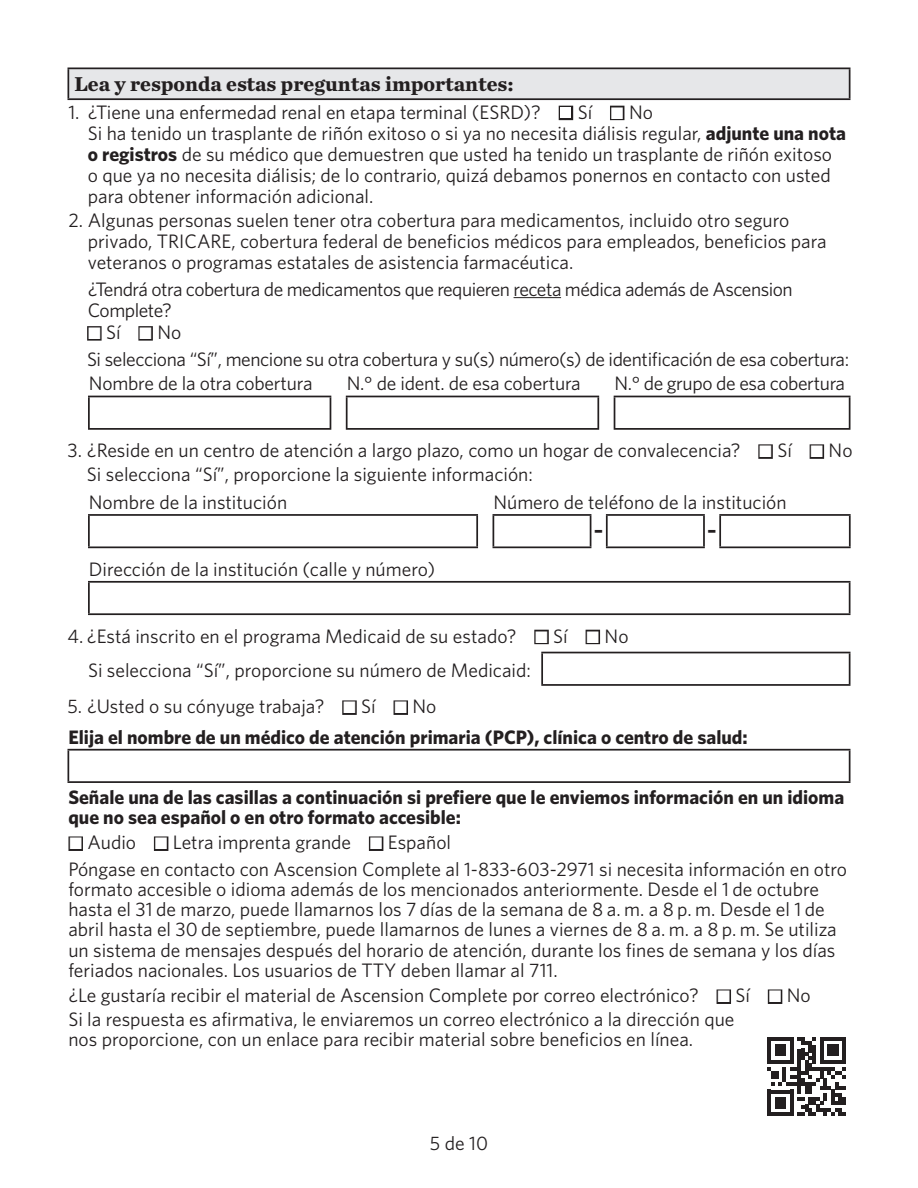
<style>
.page{position:relative;width:918px;height:1188px;background:#fff}
.page>*{position:absolute;margin:0;border:0;box-sizing:border-box;transform-origin:0 0}
.t1{font:700 21px "Chronicle Text G1";color:#231f20}
.t2{font:19.5px/21px "Whitney";color:#231f20}
.t3{font:700 19.5px/19.5px "Whitney";color:#231f20}
.t4{font:19.5px/24.3px "Whitney";letter-spacing:-.02em;color:#231f20}
.t5{font:19.5px/21px "Whitney";letter-spacing:-.025em;color:#231f20}
.s1{font-family:"Centene Sans";color:#fff}
.s2{font-weight:700}
</style>
<div class="page">
<hr style="left:88px;top:396px;width:243px;height:1px;background:#231f20">
<hr style="left:88px;top:397px;width:2px;height:31px;background:#231f20">
<hr style="left:330px;top:397px;width:1px;height:31px;background:#231f20">
<hr style="left:88px;top:428px;width:243px;height:2px;background:#231f20">
<hr style="left:346px;top:396px;width:253px;height:1px;background:#231f20">
<hr style="left:346px;top:397px;width:2px;height:31px;background:#231f20">
<hr style="left:597px;top:397px;width:2px;height:31px;background:#231f20">
<hr style="left:346px;top:428px;width:253px;height:2px;background:#231f20">
<hr style="left:614px;top:396px;width:237px;height:1px;background:#231f20">
<hr style="left:614px;top:397px;width:1px;height:31px;background:#231f20">
<hr style="left:849px;top:397px;width:1px;height:31px;background:#231f20">
<hr style="left:614px;top:428px;width:237px;height:2px;background:#231f20">
<hr style="left:88px;top:514px;width:390px;height:2px;background:#231f20">
<hr style="left:88px;top:516px;width:2px;height:30px;background:#231f20">
<hr style="left:476px;top:516px;width:2px;height:30px;background:#231f20">
<hr style="left:88px;top:546px;width:390px;height:2px;background:#231f20">
<hr style="left:493px;top:514px;width:98px;height:2px;background:#231f20">
<hr style="left:493px;top:516px;width:1px;height:30px;background:#231f20">
<div style="left:559px;top:106px;width:14px;height:14px;border:3px solid #231f20"></div>
<hr style="left:590px;top:516px;width:1px;height:30px;background:#231f20">
<hr style="left:606px;top:514px;width:99px;height:2px;background:#231f20">
<hr style="left:606px;top:516px;width:2px;height:30px;background:#231f20">
<hr style="left:703px;top:516px;width:2px;height:30px;background:#231f20">
<hr style="left:606px;top:546px;width:99px;height:2px;background:#231f20">
<hr style="left:719px;top:516px;width:2px;height:30px;background:#231f20">
<hr style="left:493px;top:546px;width:98px;height:2px;background:#231f20">
<hr style="left:719px;top:514px;width:132px;height:2px;background:#231f20">
<hr style="left:849px;top:516px;width:2px;height:30px;background:#231f20">
<hr style="left:719px;top:546px;width:132px;height:2px;background:#231f20">
<hr style="left:88px;top:581px;width:763px;height:2px;background:#231f20">
<hr style="left:88px;top:583px;width:2px;height:30px;background:#231f20">
<hr style="left:849px;top:583px;width:1px;height:30px;background:#231f20">
<hr style="left:88px;top:613px;width:763px;height:2px;background:#231f20">
<div style="left:68px;top:68px;width:782px;height:31px;background:#e6e7e9"></div>
<hr style="left:68px;top:68px;width:782px;height:1px;background:#231f20">
<svg style="left:68px;top:69px;width:1px;height:29px"></svg>
<svg style="left:849px;top:69px;width:1px;height:29px"></svg>
<hr style="left:68px;top:98px;width:782px;height:2px;background:#231f20">
<hr style="left:514px;top:297px;width:47px;height:1px;background:#231f20">
<div style="left:610px;top:106px;width:14px;height:14px;border:3px solid #231f20"></div>
<div style="left:87px;top:326px;width:15px;height:15px;border:3px solid #231f20"></div>
<div style="left:138px;top:326px;width:15px;height:15px;border:3px solid #231f20"></div>
<div style="left:758px;top:444px;width:15px;height:15px;border:3px solid #231f20"></div>
<div style="left:810px;top:444px;width:14px;height:15px;border:3px solid #231f20"></div>
<div style="left:534px;top:630px;width:15px;height:14px;border:3px solid #231f20"></div>
<div style="left:586px;top:630px;width:14px;height:14px;border:3px solid #231f20"></div>
<hr style="left:541px;top:652px;width:309px;height:1px;background:#231f20">
<hr style="left:849px;top:653px;width:1px;height:31px;background:#231f20">
<hr style="left:541px;top:684px;width:309px;height:2px;background:#231f20">
<hr style="left:541px;top:653px;width:2px;height:31px;background:#231f20">
<div style="left:342px;top:700px;width:15px;height:15px;border:3px solid #231f20"></div>
<div style="left:394px;top:700px;width:14px;height:15px;border:3px solid #231f20"></div>
<hr style="left:68px;top:749px;width:782px;height:2px;background:#231f20">
<hr style="left:68px;top:751px;width:1px;height:30px;background:#231f20">
<hr style="left:849px;top:751px;width:1px;height:30px;background:#231f20">
<hr style="left:68px;top:781px;width:782px;height:2px;background:#231f20">
<div style="left:68px;top:836px;width:15px;height:15px;border:3px solid #231f20"></div>
<div style="left:154px;top:836px;width:14px;height:15px;border:3px solid #231f20"></div>
<div style="left:369px;top:836px;width:14px;height:15px;border:3px solid #231f20"></div>
<div style="left:717px;top:989px;width:14px;height:15px;border:3px solid #231f20"></div>
<div style="left:768px;top:989px;width:14px;height:15px;border:3px solid #231f20"></div>
<svg style="left:767px;top:1037px;width:79px;height:79px"></svg>
<svg style="left:560px;top:107px;width:11px;height:11px"></svg>
<h2 class="t1" style="left:74px;top:67px;width:441px">Lea y responda estas preguntas importantes:</h2>
<p class="t2" style="left:68px;top:101px;width:474px">1. ¿Tiene una enfermedad renal en etapa terminal (ESRD)?</p>
<p class="t2" style="left:578px;top:101px;width:77px">Sí <span class="s1">■</span> No</p>
<p class="t2" style="left:88px;top:122px;width:760px">Si ha tenido un trasplante de riñón exitoso o si ya no necesita diálisis regular, <span class="s2">adjunte una nota o registros</span> de su médico que demuestren que usted ha tenido un trasplante de riñón exitoso o que ya no necesita diálisis; de lo contrario, quizá debamos ponernos en contacto con usted para obtener información adicional.</p>
<p class="t2" style="left:88px;top:209px;width:740px;text-indent:-19px">2. Algunas personas suelen tener otra cobertura para medicamentos, incluido otro seguro privado, TRICARE, cobertura federal de beneficios médicos para empleados, beneficios para veteranos o programas estatales de asistencia farmacéutica.</p>
<p class="t5" style="left:88px;top:278px;width:706px">¿Tendrá otra cobertura de medicamentos que requieren receta médica además de Ascension<br>Complete?</p>
<p class="t2" style="left:87px;top:321px;width:96px"><span class="s1">■</span> Sí <span class="s1">■</span>No</p>
<p class="t4" style="left:87px;top:347px;width:764px">Si selecciona “Sí”, mencione su otra cobertura y su(s) número(s) de identificación de esa cobertura:<br>Nombre de la otra cobertura</p>
<p class="t2" style="left:347px;top:373px;width:236px">N.° de ident. de esa cobertura</p>
<p class="t4" style="left:615px;top:371px;width:232px">N.° de grupo de esa cobertura</p>
<p class="t2" style="left:67px;top:440px;width:726px">3. ¿Reside en un centro de atención a largo plazo, como un hogar de convalecencia? <span class="s1">■</span> Sí</p>
<p class="t2" style="left:810px;top:440px;width:45px"><span class="s1">■</span>No</p>
<p class="t2" style="left:87px;top:464px;width:447px">Si selecciona “Sí”, proporcione la siguiente información:</p>
<p class="t2" style="left:89px;top:491px;width:200px">Nombre de la institución</p>
<p class="t2" style="left:493px;top:491px;width:295px">Número de teléfono de la institución</p>
<p class="t2" style="left:89px;top:558px;width:348px">Dirección de la institución (calle y número)</p>
<p class="t3" style="left:594px;top:520px;width:10px">–</p>
<p class="t3" style="left:708px;top:520px;width:10px">–</p>
<p class="t2" style="left:67px;top:625px;width:563px">4. ¿Está inscrito en el programa Medicaid de su estado? <span class="s1">■</span> Sí <span class="s1">■</span> No</p>
<p class="t2" style="left:88px;top:659px;width:444px">Si selecciona “Sí”, proporcione su número de Medicaid:</p>
<p class="t2" style="left:68px;top:696px;width:370px">5. ¿Usted o su cónyuge trabaja? <span class="s1">■</span> Sí <span class="s1">■</span> No</p>
<h3 class="t3" style="left:68px;top:727px;width:681px">Elija el nombre de un médico de atención primaria (PCP), clínica o centro de salud:</h3>
<p class="t3" style="left:68px;top:787px;width:777px">Señale una de las casillas a continuación si prefiere que le enviemos información en un idioma que no sea español o en otro formato accesible:</p>
<p class="t2" style="left:68px;top:832px;width:384px"><span class="s1">■</span> Audio <span class="s1">■</span> Letra imprenta grande <span class="s1">■</span> Español</p>
<p class="t2" style="left:68px;top:858px;width:780px;line-height:20.2px">Póngase en contacto con Ascension Complete al 1-833-603-2971 si necesita información en otro formato accesible o idioma además de los mencionados anteriormente. Desde el 1 de octubre hasta el 31 de marzo, puede llamarnos los 7 días de la semana de 8 a. m. a 8 p. m. Desde el 1 de abril hasta el 30 de septiembre, puede llamarnos de lunes a viernes de 8 a. m. a 8 p. m. Se utiliza un sistema de mensajes después del horario de atención, durante los fines de semana y los días feriados nacionales. Los usuarios de TTY deben llamar al 711.</p>
<p class="t2" style="left:68px;top:985px;width:744px">¿Le gustaría recibir el material de Ascension Complete por correo electrónico? <span class="s1">■</span> Sí <span class="s1">■</span> No</p>
<p class="t2" style="left:68px;top:1009px;width:668px;line-height:19.5px">Si la respuesta es afirmativa, le enviaremos un correo electrónico a la dirección que nos proporcione, con un enlace para recibir material sobre beneficios en línea.</p>
<p class="t2" style="left:430px;top:1132px;width:60px">5 de 10</p>
</div>
